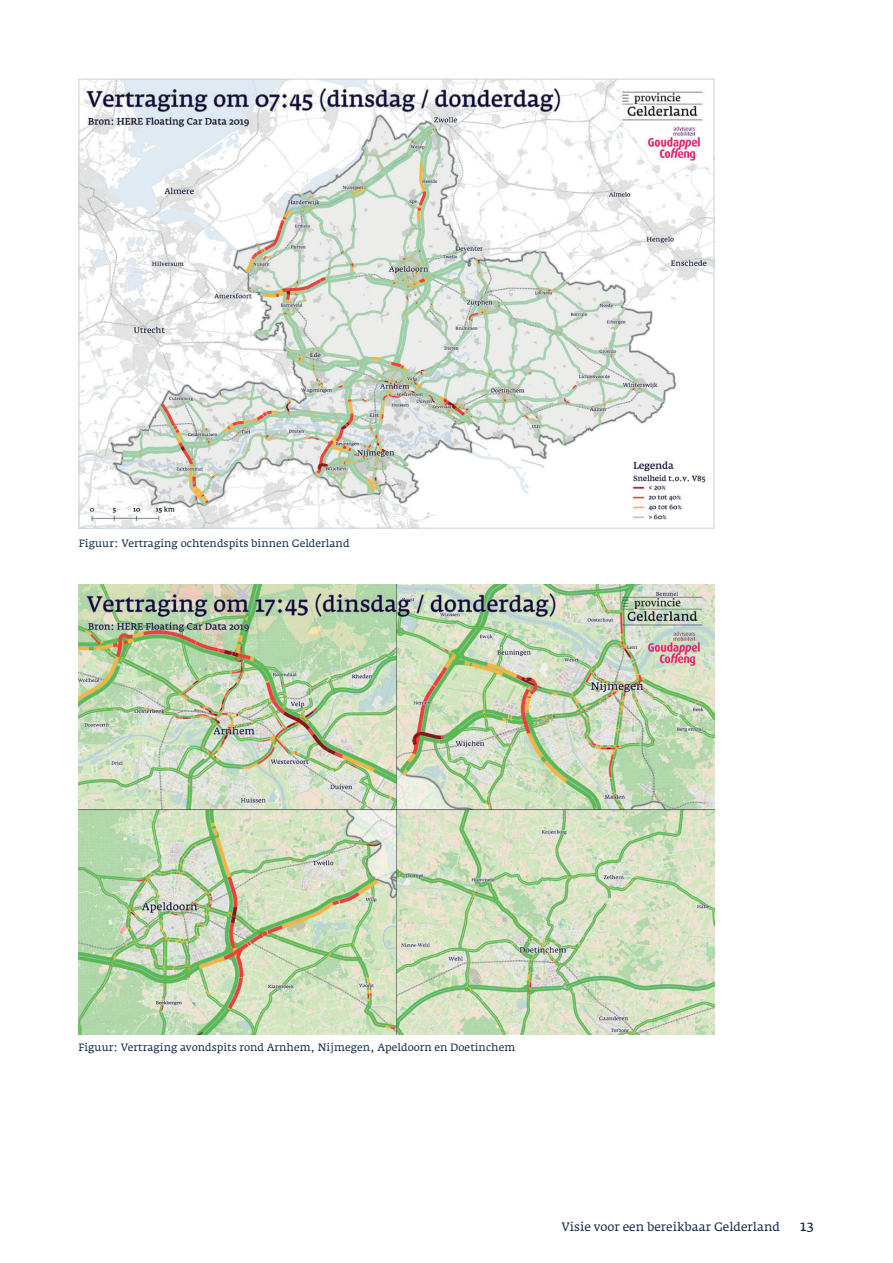
<style>
.page{position:relative;width:893px;height:1263px;background:#fff}
.page>*{position:absolute;margin:0;border:0;box-sizing:border-box;transform-origin:0 0}
.t1{font:15px "Fedra Serif A Book SC";color:#0d284a}
.t2{font:12px "Fedra Serif A";color:#0d284a}
.t3{font:10.5px "Fedra Serif A";color:#0d284a}
</style>
<div class="page">
<img style="left:81px;top:81px;width:631px;height:445px">
<img style="left:79px;top:585px;width:635px;height:449px">
<p class="t3" style="left:79px;top:537px;width:272px">Figuur: Vertraging ochtendspits binnen Gelderland</p>
<p class="t3" style="left:78px;top:1041px;width:438px">Figuur: Vertraging avondspits rond Arnhem, Nijmegen, Apeldoorn en Doetinchem</p>
<p class="t2" style="left:562px;top:1220px;width:220px">Visie voor een bereikbaar Gelderland</p>
<h1 class="t1" style="left:800px;top:1217px;width:16px">13</h1>
</div>
